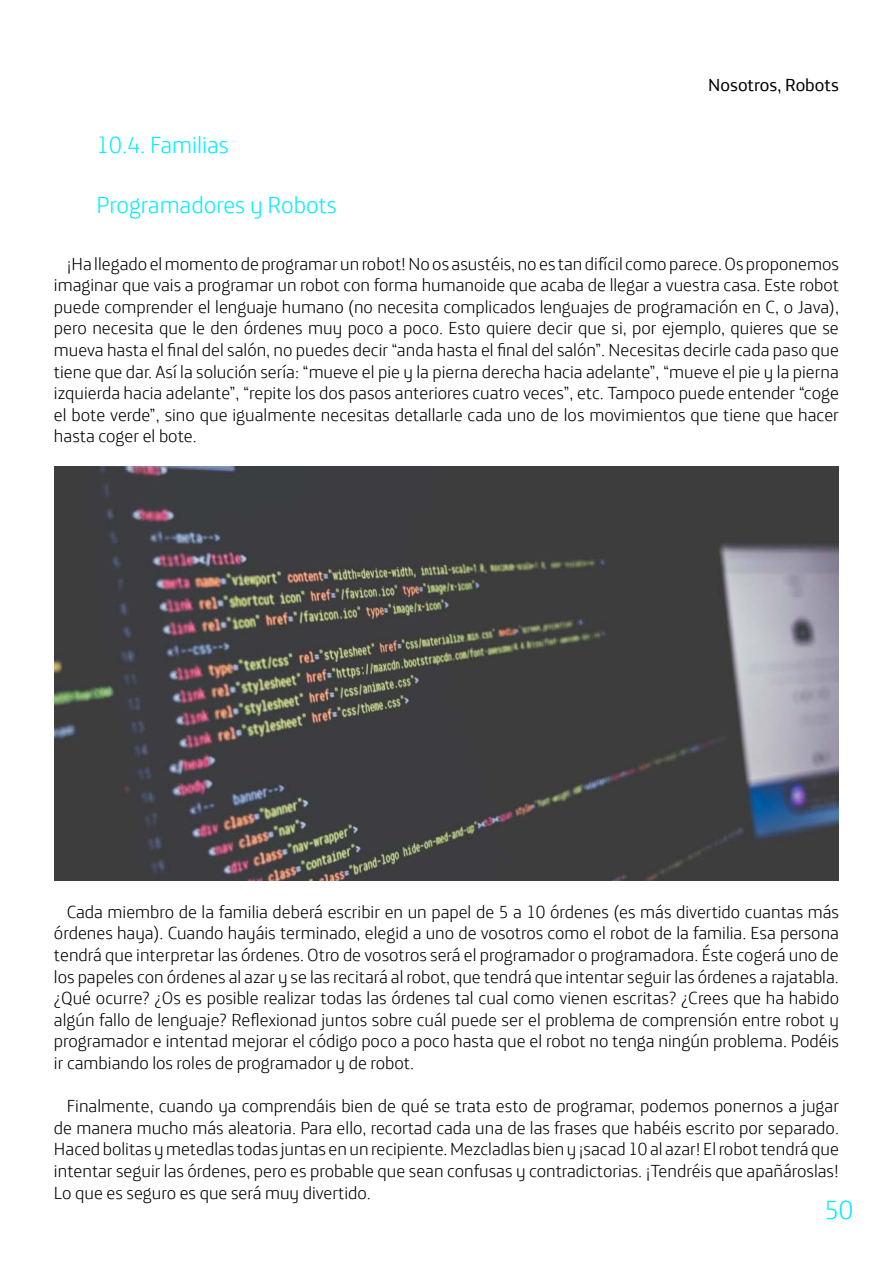
<style>
.page{position:relative;width:893px;height:1263px;background:#fff}
.page>*{position:absolute;margin:0;border:0;box-sizing:border-box;transform-origin:0 0}
.t1{font:300 27px "Telefonica";color:#00edff}
.t2{font:300 24px "Telefonica";color:#00edff}
.t3{font:300 18px/21.6px "Telefonica";color:#000;text-align:justify}
.t4{font:18px "Telefonica";color:#000}
</style>
<div class="page">
<img style="left:54px;top:467px;width:785px;height:413px">
<h2 class="t2" style="left:97px;top:124px;width:134px">10.4. Familias</h2>
<h2 class="t2" style="left:97px;top:184px;width:242px">Programadores y Robots</h2>
<p class="t4" style="left:708px;top:69px;width:132px">Nosotros, Robots</p>
<p class="t3" style="left:54px;top:250px;width:786px;text-indent:13px">¡Ha llegado el momento de programar un robot! No os asustéis, no es tan difícil como parece. Os proponemos imaginar que vais a programar un robot con forma humanoide que acaba de llegar a vuestra casa. Este robot puede comprender el lenguaje humano (no necesita complicados lenguajes de programación en C, o Java), pero necesita que le den órdenes muy poco a poco. Esto quiere decir que si, por ejemplo, quieres que se mueva hasta el final del salón, no puedes decir “anda hasta el final del salón”. Necesitas decirle cada paso que tiene que dar. Así la solución sería: “mueve el pie y la pierna derecha hacia adelante”, “mueve el pie y la pierna izquierda hacia adelante”, “repite los dos pasos anteriores cuatro veces”, etc. Tampoco puede entender “coge el bote verde”, sino que igualmente necesitas detallarle cada uno de los movimientos que tiene que hacer hasta coger el bote.</p>
<p class="t3" style="left:54px;top:898px;width:787px;text-indent:13px">Cada miembro de la familia deberá escribir en un papel de 5 a 10 órdenes (es más divertido cuantas más órdenes haya). Cuando hayáis terminado, elegid a uno de vosotros como el robot de la familia. Esa persona tendrá que interpretar las órdenes. Otro de vosotros será el programador o programadora. Éste cogerá uno de los papeles con órdenes al azar y se las recitará al robot, que tendrá que intentar seguir las órdenes a rajatabla. ¿Qué ocurre? ¿Os es posible realizar todas las órdenes tal cual como vienen escritas? ¿Crees que ha habido algún fallo de lenguaje? Reflexionad juntos sobre cuál puede ser el problema de comprensión entre robot y programador e intentad mejorar el código poco a poco hasta que el robot no tenga ningún problema. Podéis ir cambiando los roles de programador y de robot.</p>
<p class="t3" style="left:54px;top:1092px;width:786px;text-indent:13px">Finalmente, cuando ya comprendáis bien de qué se trata esto de programar, podemos ponernos a jugar de manera mucho más aleatoria. Para ello, recortad cada una de las frases que habéis escrito por separado.<br>Haced bolitas y metedlas todas juntas en un recipiente. Mezcladlas bien y ¡sacad 10 al azar! El robot tendrá que intentar seguir las órdenes, pero es probable que sean confusas y contradictorias. ¡Tendréis que apañároslas!<br>Lo que es seguro es que será muy divertido.</p>
<h1 class="t1" style="left:825px;top:1186px;width:30px">50</h1>
</div>
